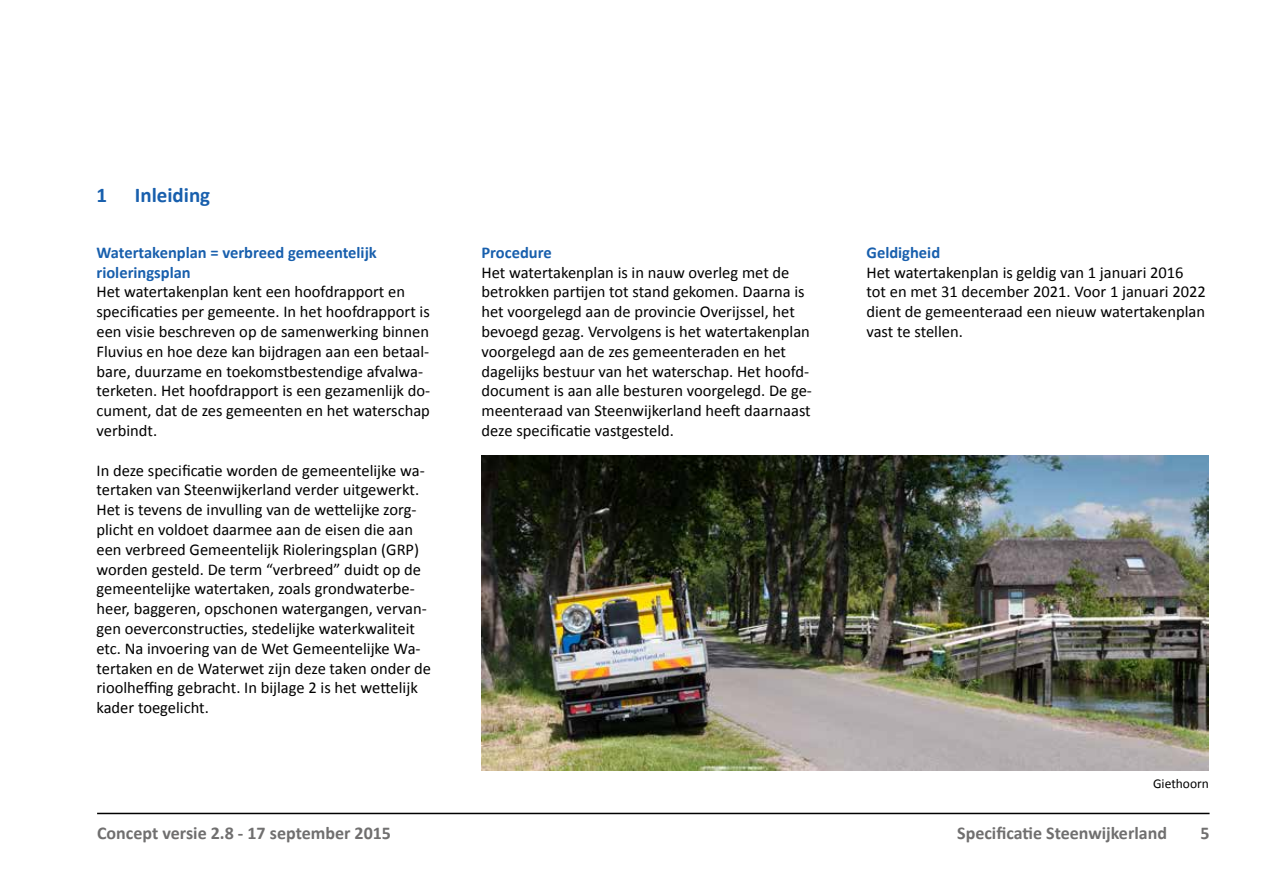
<style>
.page{position:relative;width:1263px;height:893px;background:#fff}
.page>*{position:absolute;margin:0;border:0;box-sizing:border-box;transform-origin:0 0}
.t1{font:700 21px "Calibri";color:#185fad}
.t2{font:700 18px "Calibri";color:#706f6f}
.t3{font:16.5px/19.8px "Calibri";color:#000}
.t4{font:700 16.5px/19.8px "Calibri";color:#185fad}
.t5{font:13.5px "Calibri";color:#000}
</style>
<div class="page">
<hr style="left:97px;top:813px;width:1112px;height:1px;background:#000">
<img style="left:481px;top:456px;width:728px;height:315px">
<p class="t1" style="left:97px;top:180px;width:12px">1</p>
<p class="t1" style="left:135px;top:180px;width:77px">Inleiding</p>
<p class="t4" style="left:97px;top:242px;width:282px">Watertakenplan = verbreed gemeentelijk rioleringsplan</p>
<p class="t3" style="left:97px;top:281px;width:335px">Het watertakenplan kent een hoofdrapport en specificaties per gemeente. In het hoofdrapport is een visie beschreven op de samenwerking binnen Fluvius en hoe deze kan bijdragen aan een betaal&shy;bare, duurzame en toekomstbestendige afvalwa&shy;terketen. Het hoofdrapport is een gezamenlijk do&shy;cument, dat de zes gemeenten en het waterschap verbindt.</p>
<p class="t3" style="left:97px;top:460px;width:336px">In deze specificatie worden de gemeentelijke wa&shy;tertaken van Steenwijkerland verder uitgewerkt.<br>Het is tevens de invulling van de wettelijke zorg&shy;plicht en voldoet daarmee aan de eisen die aan een verbreed Gemeentelijk Rioleringsplan (GRP) worden gesteld. De term “verbreed” duidt op de gemeentelijke watertaken, zoals grondwaterbe&shy;heer, baggeren, opschonen watergangen, vervan&shy;gen oeverconstructies, stedelijke waterkwaliteit etc. Na invoering van de Wet Gemeentelijke Wa&shy;tertaken en de Waterwet zijn deze taken onder de rioolheffing gebracht. In bijlage 2 is het wettelijk kader toegelicht.</p>
<p class="t4" style="left:481px;top:242px;width:72px">Procedure</p>
<p class="t3" style="left:481px;top:262px;width:332px">Het watertakenplan is in nauw overleg met de betrokken partijen tot stand gekomen. Daarna is het voorgelegd aan de provincie Overijssel, het bevoegd gezag. Vervolgens is het watertakenplan voorgelegd aan de zes gemeenteraden en het dagelijks bestuur van het waterschap. Het hoofd&shy;document is aan alle besturen voorgelegd. De ge&shy;meenteraad van Steenwijkerland heeft daarnaast deze specificatie vastgesteld.</p>
<p class="t4" style="left:866px;top:242px;width:75px">Geldigheid</p>
<p class="t3" style="left:866px;top:262px;width:341px">Het watertakenplan is geldig van 1 januari 2016 tot en met 31 december 2021. Voor 1 januari 2022 dient de gemeenteraad een nieuw watertakenplan vast te stellen.</p>
<p class="t5" style="left:1153px;top:774px;width:57px">Giethoorn</p>
<p class="t2" style="left:97px;top:820px;width:295px">Concept versie 2.8 - 17 september 2015</p>
<p class="t2" style="left:957px;top:820px;width:211px">Specificatie Steenwijkerland</p>
<p class="t2" style="left:1200px;top:820px;width:11px">5</p>
</div>
